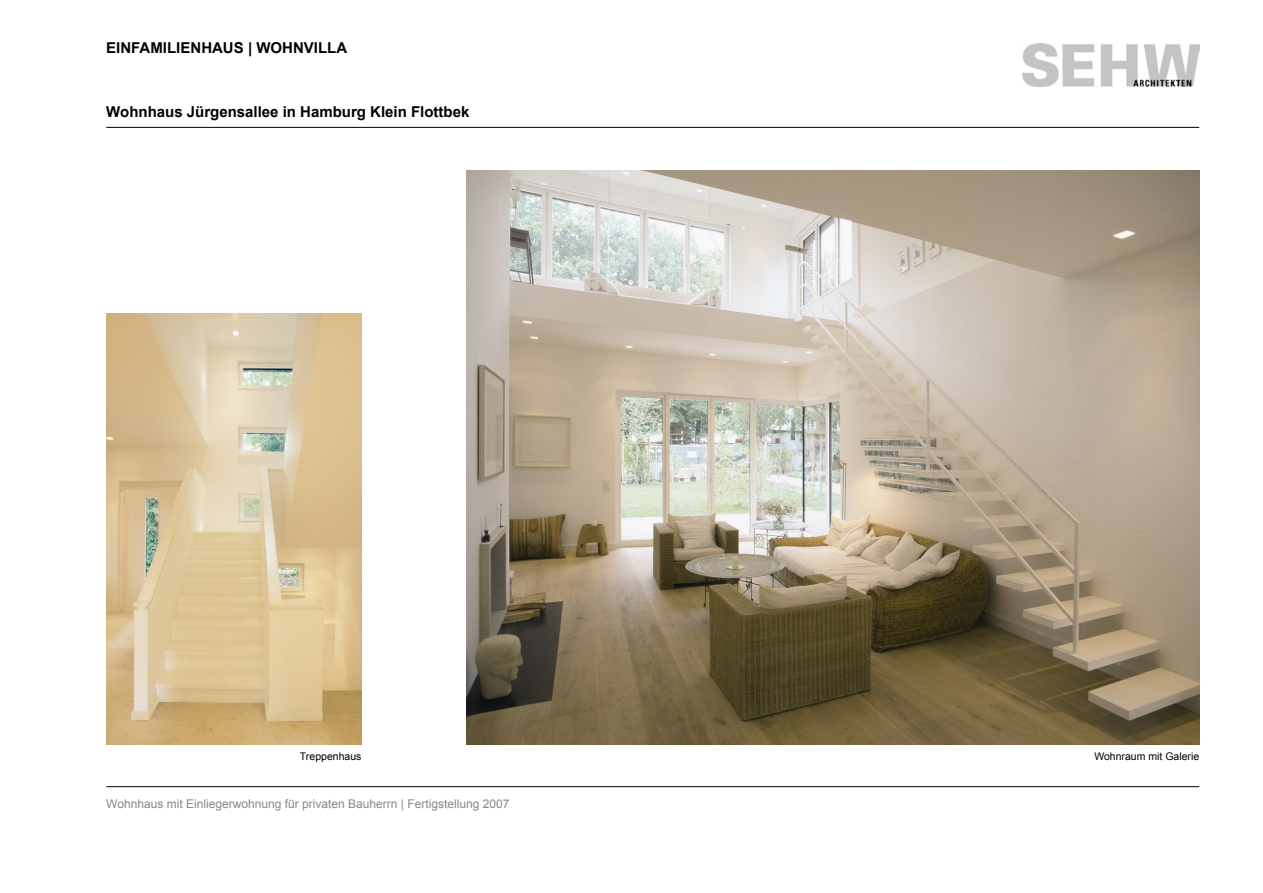
<style>
.page{position:relative;width:1263px;height:893px;background:#fff}
.page>*{position:absolute;margin:0;border:0;box-sizing:border-box;transform-origin:0 0}
.t1{font:700 15px "Arial";color:#000}
.t2{font:12px "Arial";color:#868788}
.t3{font:10.5px "Arial";color:#000}
</style>
<div class="page">
<hr style="left:106px;top:127px;width:1093px;height:1px;background:#000">
<hr style="left:106px;top:786px;width:1093px;height:1px;background:#000">
<img style="left:1023px;top:44px;width:176px;height:42px">
<img style="left:466px;top:170px;width:733px;height:574px">
<img style="left:106px;top:314px;width:255px;height:430px">
<p class="t1" style="left:106px;top:38px;width:242px">Einfamilienhaus | Wohnvilla</p>
<p class="t1" style="left:106px;top:102px;width:365px">Wohnhaus Jürgensallee in Hamburg Klein Flottbek</p>
<p class="t3" style="left:300px;top:750px;width:63px">Treppenhaus</p>
<p class="t3" style="left:1094px;top:750px;width:106px">Wohnraum mit Galerie</p>
<p class="t2" style="left:106px;top:796px;width:405px">Wohnhaus mit Einliegerwohnung für privaten Bauherrn | Fertigstellung 2007</p>
</div>
